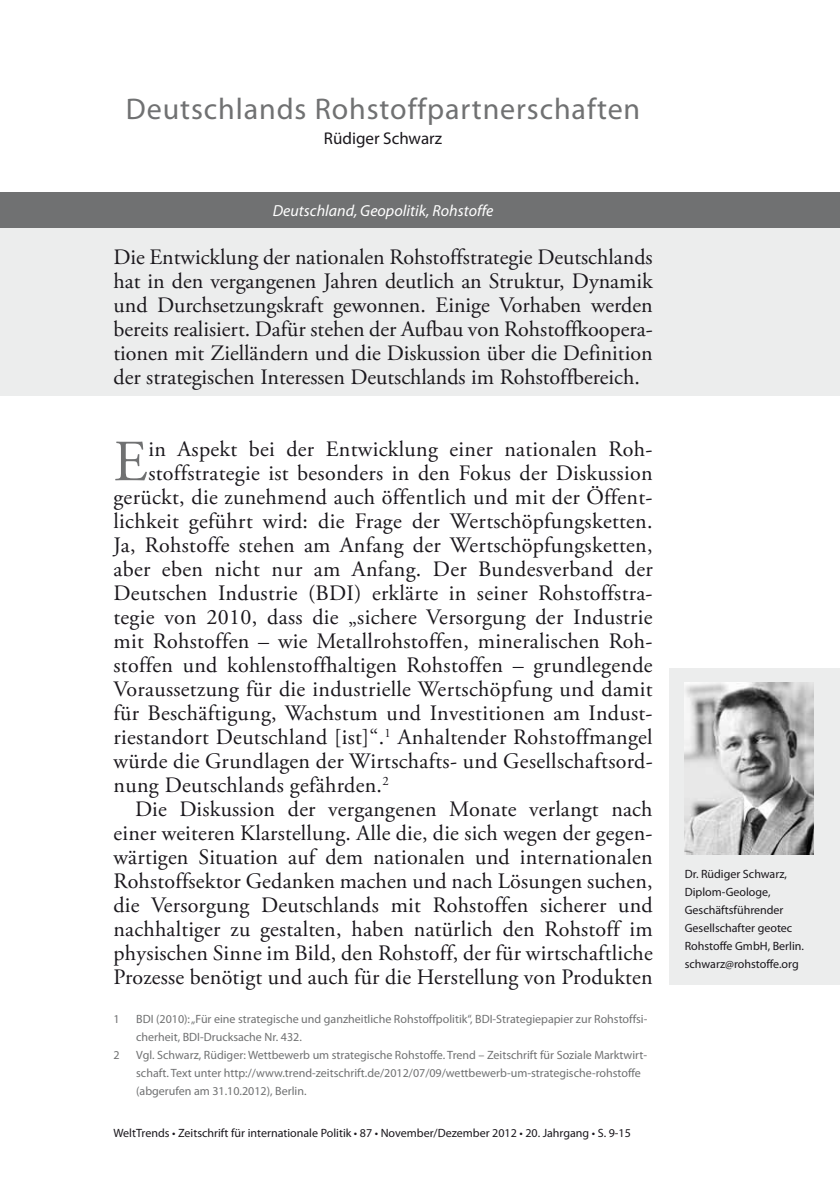
<style>
.page{position:relative;width:840px;height:1191px;background:#fff}
.page>*{position:absolute;margin:0;border:0;box-sizing:border-box;transform-origin:0 0}
.t1{font:58.2px "Adobe Garamond Pro";color:#707172}
.t2{font:30px "Myriad Pro";letter-spacing:.03em;color:#707172}
.t3{font:22px/24px "Adobe Garamond Pro";letter-spacing:.015em;color:#1a171c;text-align:justify}
.t4{font:17px "Myriad Pro";color:#1a171c}
.t5{font:italic 16px "Myriad Pro";color:#fff}
.t6{font:12px/18px "Myriad Pro";color:#707172}
.t7{font:12px/18px "Myriad Pro";color:#1a171c}
</style>
<div class="page">
<div style="left:0;top:216px;width:839px;height:179px;background:#eceded"></div>
<div style="left:0;top:192px;width:839px;height:36px;background:#707172"></div>
<div style="left:669px;top:668px;width:170px;height:316px;background:#eceded"></div>
<img style="left:684px;top:683px;width:128px;height:171px">
<h2 class="t2" style="left:126px;top:90px;width:515px">Deutschlands Rohstoffpartnerschaften</h2>
<p class="t4" style="left:324px;top:128px;width:120px">Rüdiger Schwarz</p>
<p class="t5" style="left:272px;top:201px;width:222px">Deutschland, Geopolitik, Rohstoffe</p>
<p class="t3" style="left:113px;top:246px;width:540px">Die Entwicklung der nationalen Rohstoffstrategie Deutschlands hat in den vergangenen Jahren deutlich an Struktur, Dynamik und Durchsetzungskraft gewonnen. Einige Vorhaben werden bereits realisiert. Dafür stehen der Aufbau von Rohstoffkoopera&shy;tionen mit Zielländern und die Diskussion über die Definition der strategischen Interessen Deutschlands im Rohstoffbereich.</p>
<h1 class="t1" style="left:113px;top:427px;width:35px">E</h1>
<p class="t3" style="left:148px;top:438px;width:505px">in Aspekt bei der Entwicklung einer nationalen Roh-</p>
<p class="t3" style="left:148px;top:462px;width:505px">stoffstrategie ist besonders in den Fokus der Diskussion</p>
<p class="t3" style="left:113px;top:486px;width:540px">gerückt, die zunehmend auch öffentlich und mit der Öffent-</p>
<p class="t3" style="left:113px;top:510px;width:540px">lichkeit geführt wird: die Frage der Wertschöpfungsketten.</p>
<p class="t3" style="left:113px;top:534px;width:540px">Ja, Rohstoffe stehen am Anfang der Wertschöpfungsketten,</p>
<p class="t3" style="left:113px;top:558px;width:540px">aber eben nicht nur am Anfang. Der Bundesverband der</p>
<p class="t3" style="left:113px;top:582px;width:540px">Deutschen Industrie (BDI) erklärte in seiner Rohstoffstra-</p>
<p class="t3" style="left:113px;top:606px;width:540px">tegie von 2010, dass die „sichere Versorgung der Industrie</p>
<p class="t3" style="left:113px;top:630px;width:540px">mit Rohstoffen – wie Metallrohstoffen, mineralischen Roh-</p>
<p class="t3" style="left:113px;top:654px;width:540px">stoffen und kohlenstoffhaltigen Rohstoffen – grundlegende</p>
<p class="t3" style="left:113px;top:678px;width:540px">Voraussetzung für die industrielle Wertschöpfung und damit</p>
<p class="t3" style="left:113px;top:702px;width:540px">für Beschäftigung, Wachstum und Investitionen am Indust-</p>
<p class="t3" style="left:113px;top:726px;width:540px">riestandort Deutschland [ist]“.<sup>1</sup> Anhaltender Rohstoffmangel</p>
<p class="t3" style="left:113px;top:750px;width:540px">würde die Grundlagen der Wirtschafts- und Gesellschaftsord-</p>
<p class="t3" style="left:113px;top:774px;width:277px">nung Deutschlands gefährden.<sup>2</sup></p>
<p class="t3" style="left:135px;top:798px;width:518px">Die Diskussion der vergangenen Monate verlangt nach</p>
<p class="t3" style="left:113px;top:822px;width:540px">einer weiteren Klarstellung. Alle die, die sich wegen der gegen-</p>
<p class="t3" style="left:113px;top:846px;width:540px">wärtigen Situation auf dem nationalen und internationalen</p>
<p class="t3" style="left:113px;top:870px;width:540px">Rohstoffsektor Gedanken machen und nach Lösungen suchen,</p>
<p class="t3" style="left:113px;top:894px;width:540px">die Versorgung Deutschlands mit Rohstoffen sicherer und</p>
<p class="t3" style="left:113px;top:918px;width:540px">nachhaltiger zu gestalten, haben natürlich den Rohstoff im</p>
<p class="t3" style="left:113px;top:942px;width:540px">physischen Sinne im Bild, den Rohstoff, der für wirtschaftliche</p>
<p class="t3" style="left:113px;top:966px;width:540px">Prozesse benötigt und auch für die Herstellung von Produkten</p>
<p class="t6" style="left:113px;top:1009px;width:8px">1</p>
<p class="t6" style="left:136px;top:1009px;width:512px">BDI (2010): „Für eine strategische und ganzheitliche Rohstoffpolitik“, BDI-Strategiepapier zur Rohstoffsi&shy;cherheit, BDI-Drucksache Nr. 432.</p>
<p class="t6" style="left:113px;top:1045px;width:8px">2</p>
<p class="t6" style="left:136px;top:1045px;width:512px">Vgl. Schwarz, Rüdiger: Wettbewerb um strategische Rohstoffe. Trend – Zeitschrift für Soziale Marktwirt&shy;schaft. Text unter http://www.trend-zeitschrift.de/2012/07/09/wettbewerb-um-strategische-rohstoffe (abgerufen am 31.10.2012), Berlin.</p>
<p class="t7" style="left:113px;top:1124px;width:518px">WeltTrends • Zeitschrift für internationale Politik • 87 • November/Dezember 2012 • 20. Jahrgang • S. 9-15</p>
<p class="t7" style="left:684px;top:865px;width:121px">Dr. Rüdiger Schwarz,<br>Diplom-Geologe,<br>Geschäftsführender<br>Gesellschafter geotec<br>Rohstoffe GmbH, Berlin. schwarz@rohstoffe.org</p>
</div>
